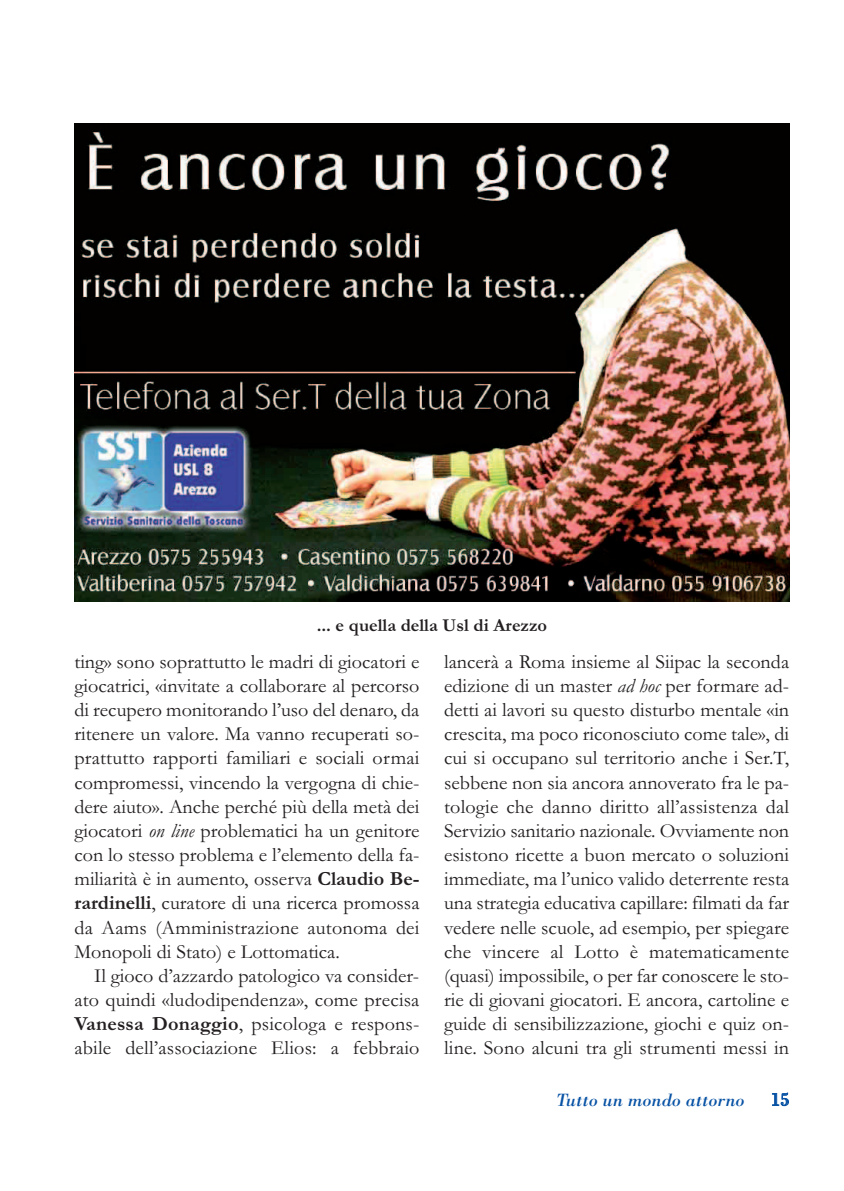
<style>
.page{position:relative;width:844px;height:1191px;background:#fff}
.page>*{position:absolute;margin:0;border:0;box-sizing:border-box;transform-origin:0 0}
.t1{font:20.12px/24.2px "Garamond";letter-spacing:.01em;color:#231f20;text-align:justify}
.t2{font:700 18.38px "Garamond";color:#231f20}
.t3{font:italic 18.38px "Bodoni BT";color:#0953a5}
.t4{font:18.38px "Bodoni BT";color:#0953a5}
.s1{font-style:italic}
.s2{font-weight:700}
</style>
<div class="page">
<img style="left:75px;top:124px;width:714px;height:477px">
<p class="t2" style="left:316px;top:614px;width:232px">... e quella della Usl di Arezzo</p>
<p class="t1" style="left:74px;top:649px;width:346px">ting» sono soprattutto le madri di giocatori e giocatrici, «invitate a collaborare al percorso di recupero monitorando l’uso del denaro, da ritenere un valore. Ma vanno recuperati so&shy;prattutto rapporti familiari e sociali ormai compromessi, vincendo la vergogna di chie&shy;dere aiuto». Anche perché più della metà dei giocatori <span class="s1">on line</span> problematici ha un genitore con lo stesso problema e l’elemento della fa&shy;miliarità è in aumento, osserva <span class="s2">Claudio Be&shy;rardinelli</span>, curatore di una ricerca promossa da Aams (Amministrazione autonoma dei Monopoli di Stato) e Lottomatica.</p>
<p class="t1" style="left:74px;top:962px;width:346px;text-indent:20px">Il gioco d’azzardo patologico va consider&shy;ato quindi «ludodipendenza», come precisa <span class="s2">Vanessa Donaggio</span>, psicologa e respons&shy;abile dell’associazione Elios: a febbraio</p>
<p class="t1" style="left:444px;top:649px;width:346px">lancerà a Roma insieme al Siipac la seconda edizione di un master <span class="s1">ad hoc</span> per formare ad&shy;detti ai lavori su questo disturbo mentale «in crescita, ma poco riconosciuto come tale», di cui si occupano sul territorio anche i Ser.T, sebbene non sia ancora annoverato fra le pa&shy;tologie che danno diritto all’assistenza dal Servizio sanitario nazionale. Ovviamente non esistono ricette a buon mercato o soluzioni immediate, ma l’unico valido deterrente resta una strategia educativa capillare: filmati da far vedere nelle scuole, ad esempio, per spiegare che vincere al Lotto è matematicamente (quasi) impossibile, o per far conoscere le sto&shy;rie di giovani giocatori. E ancora, cartoline e guide di sensibilizzazione, giochi e quiz on&shy;line. Sono alcuni tra gli strumenti messi in</p>
<p class="t3" style="left:556px;top:1088px;width:189px">Tutto un mondo attorno</p>
<p class="t4" style="left:770px;top:1088px;width:20px">15</p>
</div>
